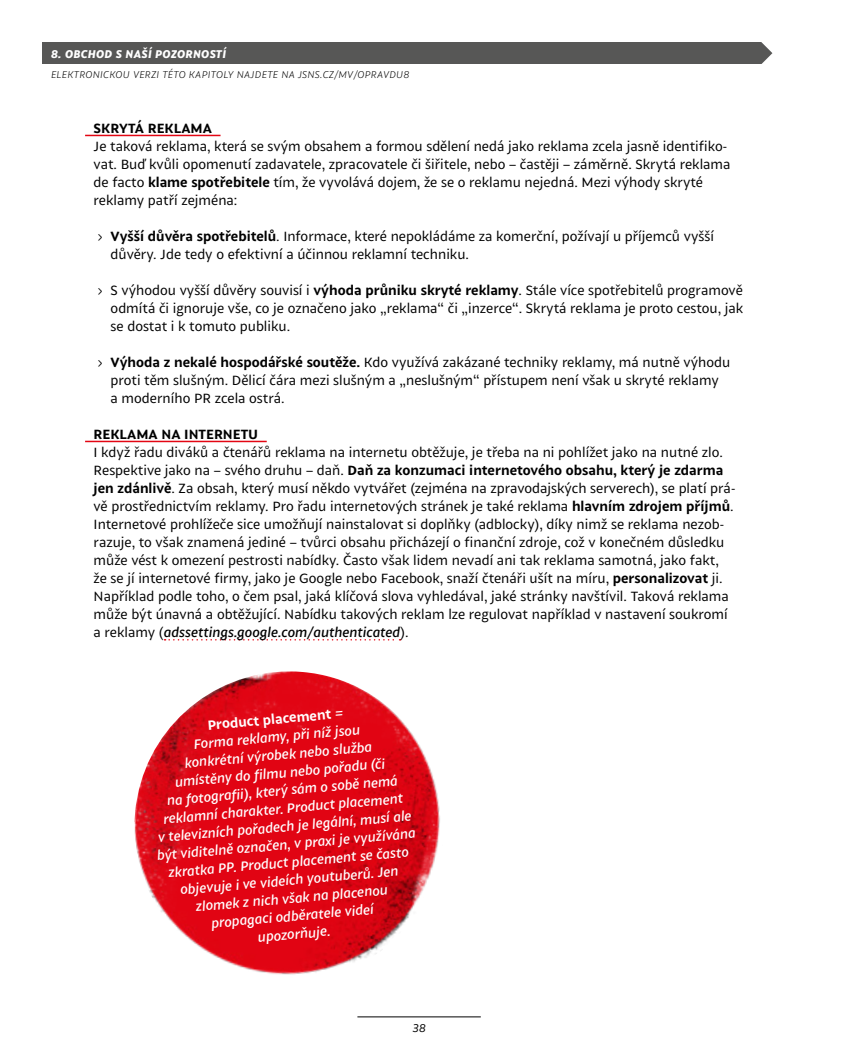
<style>
.page{position:relative;width:851px;height:1063px;background:#fff}
.page>*{position:absolute;margin:0;border:0;box-sizing:border-box;transform-origin:0 0}
.t1{font:14.25px/18px "Sprout";color:#000}
.t2{font:italic 500 14.25px/18px "Sprout";color:#fff;text-align:center}
.t3{font:700 14.25px "Sprout";color:#000}
.t4{font:italic 800 12px "Sprout";letter-spacing:.025em;color:#fff}
.t5{font:italic 12px "Sprout";color:#000}
.t6{font:italic 300 10.5px "Sprout";letter-spacing:.025em;color:#000}
.s1{font-weight:700}
.s2{font-weight:500;font-style:italic}
.s3{font-weight:700;font-style:normal}
</style>
<div class="page">
<img style="left:134px;top:671px;width:306px;height:304px">
<hr style="left:85px;top:135px;width:135px;height:1px;background:#e30613">
<hr style="left:85px;top:441px;width:182px;height:1px;background:#e30613">
<svg style="left:164px;top:639px;width:236px;height:2px"></svg>
<div style="left:43px;top:43px;width:807px;height:21px;background:#575756"></div>
<hr style="left:357px;top:1017px;width:123px;height:1px;background:#000">
<svg style="left:759px;top:42px;width:91px;height:22px;background:#f0f0f0"></svg>
<p class="t4" style="left:51px;top:45px;width:120px">8. OBCHOD S NAŠÍ POZO</p>
<p class="t4" style="left:185px;top:45px;width:42px">RNOSTÍ</p>
<p class="t6" style="left:51px;top:68px;width:360px">ELEKTRONICKOU VERZI TÉTO KAPITOLY NAJDETE NA JSNS.CZ/MV/OPRAVDU8</p>
<p class="t3" style="left:94px;top:118px;width:120px">SKRYTÁ REKLAMA</p>
<p class="t1" style="left:94px;top:136px;width:638px">Je taková reklama, která se svým obsahem a formou sdělení nedá jako reklama zcela jasně identifiko&shy;vat. Buď kvůli opomenutí zadavatele, zpracovatele či šiřitele, nebo – častěji – záměrně. Skrytá reklama de facto <span class="s1">klame spotřebitele</span> tím, že vyvolává dojem, že se o reklamu nejedná. Mezi výhody skryté reklamy patří zejména:</p>
<p class="t1" style="left:111px;top:226px;width:604px;text-indent:-13px">› <span class="s1">Vyšší důvěra spotřebitelů</span>. Informace, které nepokládáme za komerční, požívají u příjemců vyšší důvěry. Jde tedy o efektivní a účinnou reklamní techniku.</p>
<p class="t1" style="left:111px;top:280px;width:634px;text-align:justify;text-indent:-13px">› S výhodou vyšší důvěry souvisí i <span class="s1">výhoda průniku skryté reklamy</span>. Stále více spotřebitelů programově odmítá či ignoruje vše, co je označeno jako „reklama“ či „inzerce“. Skrytá reklama je proto cestou, jak se dostat i k tomuto publiku.</p>
<p class="t1" style="left:111px;top:352px;width:621px;text-indent:-13px">› <span class="s1">Výhoda z nekalé hospodářské soutěže.</span> Kdo využívá zakázané techniky reklamy, má nutně výhodu proti těm slušným. Dělicí čára mezi slušným a „neslušným“ přístupem není však u skryté reklamy<br>a moderního PR zcela ostrá.</p>
<p class="t3" style="left:94px;top:424px;width:166px">REKLAMA NA INTERNETU</p>
<p class="t1" style="left:94px;top:442px;width:643px">I když řadu diváků a čtenářů reklama na internetu obtěžuje, je třeba na ni pohlížet jako na nutné zlo.<br>Respektive jako na – svého druhu – daň. <span class="s1">Daň za konzumaci internetového obsahu, který je zdarma jen zdánlivě</span>. Za obsah, který musí někdo vytvářet (zejména na zpravodajských serverech), se platí prá&shy;vě prostřednictvím reklamy. Pro řadu internetových stránek je také reklama <span class="s1">hlavním zdrojem příjmů</span>.<br>Internetové prohlížeče sice umožňují nainstalovat si doplňky (adblocky), díky nimž se reklama nezob&shy;razuje, to však znamená jediné – tvůrci obsahu přicházejí o finanční zdroje, což v konečném důsledku může vést k omezení pestrosti nabídky. Často však lidem nevadí ani tak reklama samotná, jako fakt, že se jí internetové firmy, jako je Google nebo Facebook, snaží čtenáři ušít na míru, <span class="s1">personalizovat</span> ji.<br>Například podle toho, o čem psal, jaká klíčová slova vyhledával, jaké stránky navštívil. Taková reklama může být únavná a obtěžující. Nabídku takových reklam lze regulovat například v nastavení soukromí a reklamy (<span class="s2">adssettings.google.com/authenticated</span>).</p>
<p class="t2" style="left:145px;top:721px;width:261px;rotate:-5deg"><span class="s3">Product placement</span> =<br>Forma reklamy, při níž jsou<br>konkrétní výrobek nebo služba<br>umístěny do fi lmu nebo pořadu (či<br>na fotografi i), který sám o sobě nemá reklamní charakter. Product placement<br>v televizních pořadech je legální, musí ale být viditelně označen, v praxi je využívána zkratka PP. Product placement se často objevuje i ve videích youtuberů. Jen zlomek z nich však na placenou<br>propagaci odběratele videí<br>upozorňuje.</p>
<p class="t5" style="left:412px;top:1020px;width:15px">38</p>
</div>
